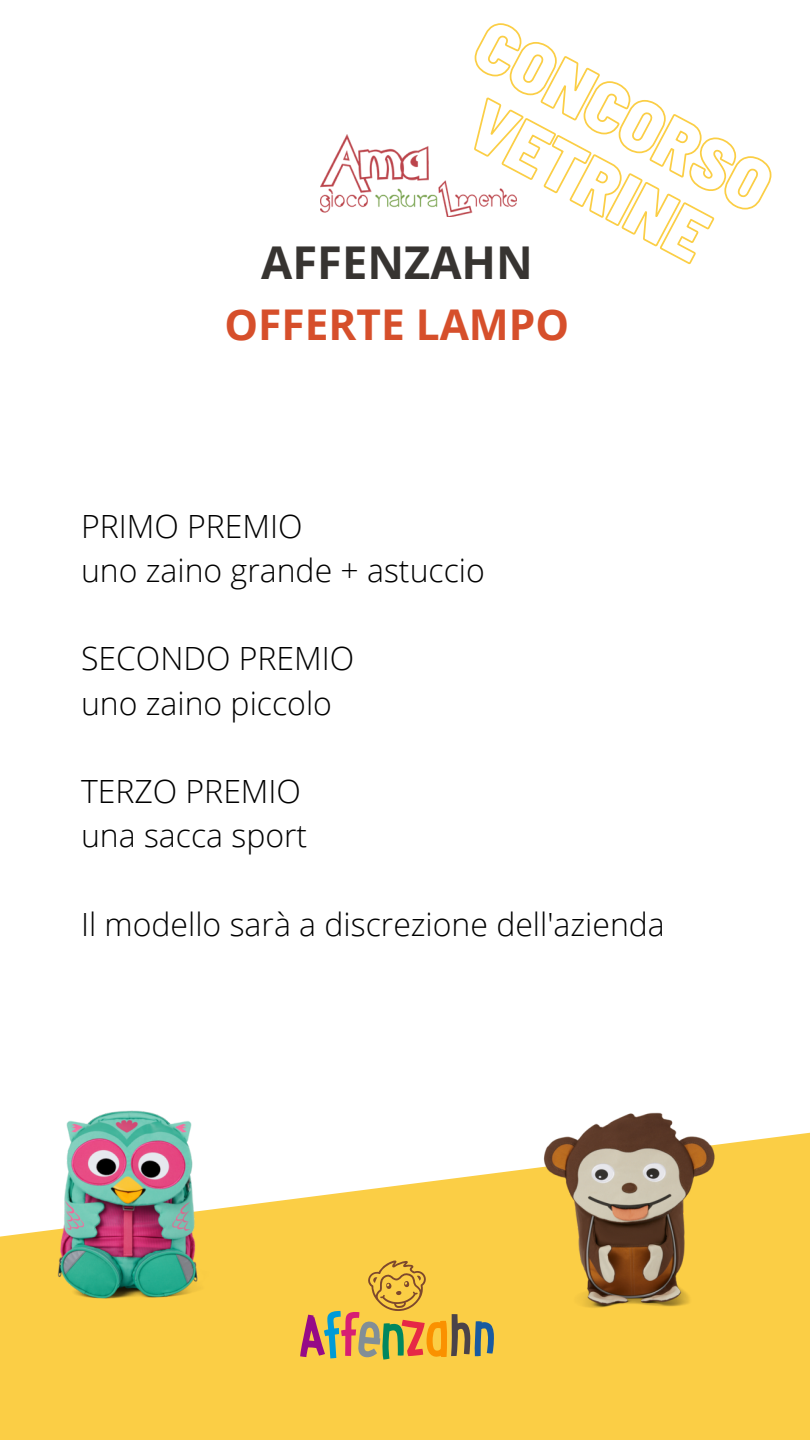
<style>
.page{position:relative;width:810px;height:1440px;background:#fff}
.page>*{position:absolute;margin:0;border:0;box-sizing:border-box;transform-origin:0 0}
.t1{font:700 45.2px "Open Sans";color:#373431}
.t2{font:700 42.4px "Open Sans";color:#d64f2b}
.t3{font:300 32px "Open Sans";color:#000}
</style>
<div class="page">
<img style="left:320px;top:134px;width:141px;height:83px">
<svg style="left:0;top:1132px;width:810px;height:308px;background:#fbd358"></svg>
<svg style="left:300px;top:1260px;width:194px;height:100px;background:#dcb24c"></svg>
<img style="left:517px;top:1112px;width:232px;height:207px">
<img style="left:0;top:1110px;width:254px;height:209px">
<svg style="left:474px;top:23px;width:298px;height:187px"></svg>
<svg style="left:461px;top:95px;width:255px;height:170px"></svg>
<p class="t1" style="left:261px;top:231px;width:273px">AFFENZAHN</p>
<p class="t2" style="left:225px;top:295px;width:346px">OFFERTE LAMPO</p>
<p class="t3" style="left:81px;top:503px;width:223px">PRIMO PREMIO</p>
<p class="t3" style="left:81px;top:548px;width:405px">uno zaino grande + astuccio</p>
<p class="t3" style="left:81px;top:636px;width:275px">SECONDO PREMIO</p>
<p class="t3" style="left:81px;top:680px;width:253px">uno zaino piccolo</p>
<p class="t3" style="left:81px;top:769px;width:222px">TERZO PREMIO</p>
<p class="t3" style="left:81px;top:813px;width:228px">una sacca sport</p>
<p class="t3" style="left:81px;top:902px;width:585px">Il modello sarà a discrezione dell'azienda</p>
</div>
